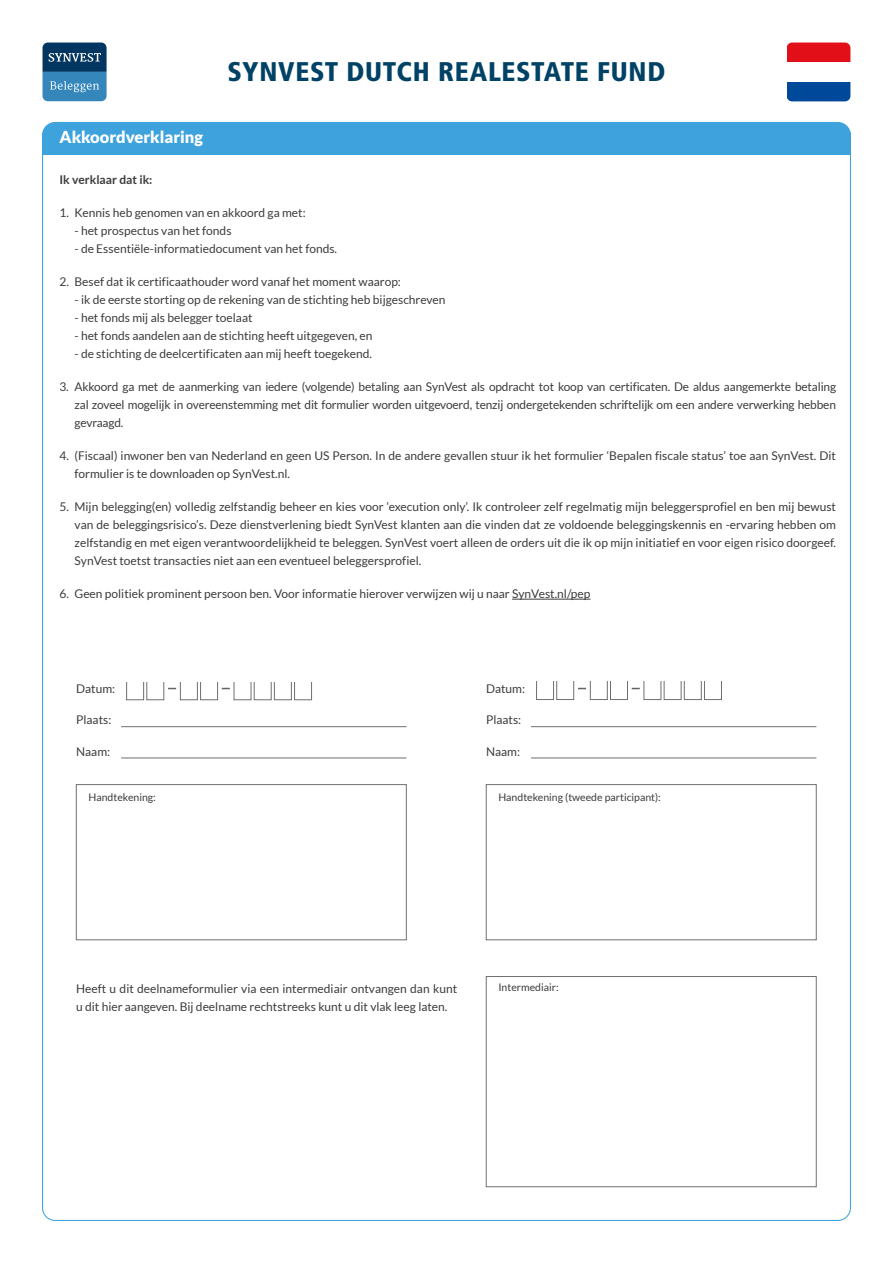
<style>
.page{position:relative;width:893px;height:1263px;background:#fff}
.page>*{position:absolute;margin:0;border:0;box-sizing:border-box;transform-origin:0 0}
.t1{font:900 condensed 27px "Frutiger LT Std";letter-spacing:.025em;color:#004266}
.t2{font:900 16.5px "Lato";color:#fff}
.t3{font:12px/18px "Lato";color:#3c3c3b;text-align:justify}
.t4{font:700 12px "Lato";color:#3c3c3b}
.t5{font:10.5px "Lato";color:#3c3c3b}
</style>
<div class="page">
<div style="left:43px;top:122px;width:807px;height:33px;background:#3ea3dc"></div>
<hr style="left:512px;top:599px;width:78px;height:1px;background:#3c3c3b">
<div style="left:76px;top:784px;width:330px;height:156px;border:1px solid #706f6f"></div>
<div style="left:486px;top:784px;width:330px;height:156px;border:1px solid #706f6f"></div>
<div style="left:126px;top:677px;width:18px;height:23px;border:1px solid #706f6f"></div>
<div style="left:180px;top:677px;width:18px;height:23px;border:1px solid #706f6f"></div>
<div style="left:234px;top:677px;width:17px;height:23px;border:1px solid #706f6f"></div>
<div style="left:274px;top:677px;width:18px;height:23px;border:1px solid #706f6f"></div>
<div style="left:147px;top:677px;width:17px;height:23px;border:1px solid #706f6f"></div>
<div style="left:200px;top:677px;width:18px;height:23px;border:1px solid #706f6f"></div>
<div style="left:254px;top:677px;width:17px;height:23px;border:1px solid #706f6f"></div>
<div style="left:294px;top:677px;width:18px;height:23px;border:1px solid #706f6f"></div>
<div style="left:536px;top:677px;width:18px;height:23px;border:1px solid #706f6f"></div>
<div style="left:590px;top:677px;width:17px;height:23px;border:1px solid #706f6f"></div>
<div style="left:644px;top:677px;width:17px;height:23px;border:1px solid #706f6f"></div>
<div style="left:684px;top:677px;width:17px;height:23px;border:1px solid #706f6f"></div>
<div style="left:556px;top:677px;width:18px;height:23px;border:1px solid #706f6f"></div>
<div style="left:610px;top:677px;width:18px;height:23px;border:1px solid #706f6f"></div>
<div style="left:664px;top:677px;width:17px;height:23px;border:1px solid #706f6f"></div>
<div style="left:704px;top:677px;width:18px;height:23px;border:1px solid #706f6f"></div>
<hr style="left:121px;top:726px;width:285px;height:1px;background:#706f6f">
<hr style="left:531px;top:726px;width:285px;height:1px;background:#706f6f">
<hr style="left:121px;top:758px;width:285px;height:1px;background:#706f6f">
<hr style="left:531px;top:758px;width:285px;height:1px;background:#706f6f">
<div style="left:532px;top:670px;width:193px;height:11px;background:#fff"></div>
<div style="left:125px;top:670px;width:193px;height:11px;background:#fff"></div>
<div style="left:486px;top:976px;width:330px;height:211px;border:1px solid #706f6f"></div>
<svg style="left:43px;top:43px;width:64px;height:58px;background:#306e98"></svg>
<div style="left:787px;top:43px;width:63px;height:19px;background:#e30f18"></div>
<div style="left:787px;top:82px;width:63px;height:19px;background:#00489a"></div>
<h1 class="t1" style="left:227px;top:56px;width:440px">SYNVEST DUTCH REALESTATE FUND</h1>
<h2 class="t2" style="left:60px;top:127px;width:145px">Akkoordverklaring</h2>
<p class="t4" style="left:60px;top:173px;width:94px">Ik verklaar dat ik:</p>
<p class="t3" style="left:60px;top:204px;width:248px">1. Kennis heb genomen van en akkoord ga met:</p>
<p class="t3" style="left:75px;top:222px;width:159px">- het prospectus van het fonds</p>
<p class="t3" style="left:75px;top:240px;width:264px">- de Essentiële-informatiedocument van het fonds.</p>
<p class="t3" style="left:60px;top:273px;width:343px">2. Besef dat ik certificaathouder word vanaf het moment waarop:</p>
<p class="t3" style="left:75px;top:291px;width:373px">- ik de eerste storting op de rekening van de stichting heb bijgeschreven</p>
<p class="t3" style="left:75px;top:309px;width:180px">- het fonds mij als belegger toelaat</p>
<p class="t3" style="left:75px;top:327px;width:299px">- het fonds aandelen aan de stichting heeft uitgegeven, en</p>
<p class="t3" style="left:75px;top:345px;width:299px">- de stichting de deelcertificaten aan mij heeft toegekend.</p>
<p class="t3" style="left:75px;top:378px;width:763px;text-indent:-15px">3. Akkoord ga met de aanmerking van iedere (volgende) betaling aan SynVest als opdracht tot koop van certificaten. De aldus aangemerkte betaling zal zoveel mogelijk in overeenstemming met dit formulier worden uitgevoerd, tenzij ondergetekenden schriftelijk om een andere verwerking hebben gevraagd.</p>
<p class="t3" style="left:75px;top:447px;width:763px;text-indent:-15px">4. (Fiscaal) inwoner ben van Nederland en geen US Person. In de andere gevallen stuur ik het formulier ‘Bepalen fiscale status’ toe aan SynVest. Dit formulier is te downloaden op SynVest.nl.</p>
<p class="t3" style="left:75px;top:498px;width:763px;text-indent:-15px">5. Mijn belegging(en) volledig zelfstandig beheer en kies voor ‘execution only’. Ik controleer zelf regelmatig mijn beleggersprofiel en ben mij bewust van de beleggingsrisico’s. Deze dienstverlening biedt SynVest klanten aan die vinden dat ze voldoende beleggingskennis en -ervaring hebben om zelfstandig en met eigen verantwoordelijkheid te beleggen. SynVest voert alleen de orders uit die ik op mijn initiatief en voor eigen risico doorgeef.<br>SynVest toetst transacties niet aan een eventueel beleggersprofiel.</p>
<p class="t3" style="left:60px;top:585px;width:532px">6. Geen politiek prominent persoon ben. Voor informatie hierover verwijzen wij u naar SynVest.nl/pep</p>
<p class="t3" style="left:76px;top:679px;width:41px">Datum:</p>
<p class="t3" style="left:76px;top:711px;width:37px">Plaats:</p>
<p class="t3" style="left:76px;top:742px;width:36px">Naam:</p>
<p class="t3" style="left:486px;top:679px;width:41px">Datum:</p>
<p class="t3" style="left:486px;top:711px;width:37px">Plaats:</p>
<p class="t3" style="left:486px;top:742px;width:36px">Naam:</p>
<p class="t5" style="left:88px;top:791px;width:69px">Handtekening:</p>
<p class="t5" style="left:498px;top:791px;width:164px">Handtekening (tweede participant):</p>
<p class="t3" style="left:76px;top:979px;width:383px">Heeft u dit deelnameformulier via een intermediair ontvangen dan kunt</p>
<p class="t5" style="left:498px;top:982px;width:62px">Intermediair:</p>
<p class="t3" style="left:76px;top:997px;width:373px">u dit hier aangeven. Bij deelname rechtstreeks kunt u dit vlak leeg laten.</p>
</div>
